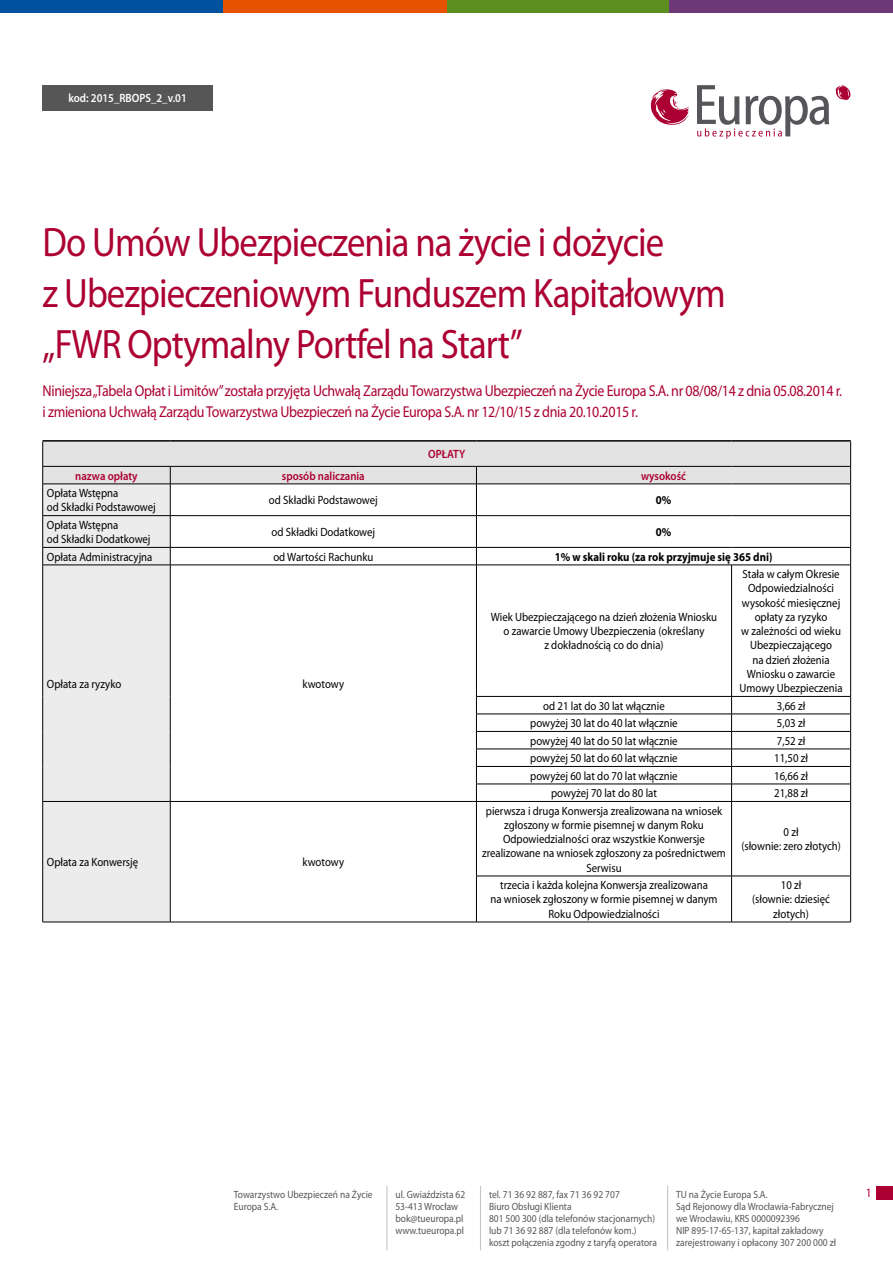
<style>
.page{position:relative;width:893px;height:1263px;background:#fff}
.page>*{position:absolute;margin:0;border:0;box-sizing:border-box;transform-origin:0 0}
.t1{font:41.25px/51px "Myriad Pro";letter-spacing:-.025em;color:#ac0032;scale:.89 1}
.t2{font:15.75px/21px "Myriad Pro";letter-spacing:-.025em;color:#ac0032;scale:.89 1}
.t3{font:12.75px "Myriad Pro";color:#ac0032;scale:.9 1}
.t4{font:12px/14.2px "Myriad Pro";color:#000;text-align:center;scale:.9 1}
.t5{font:600 12px "Myriad Pro";color:#ac0032;scale:.9 1}
.t6{font:700 12px "Myriad Pro";color:#000;scale:.9 1}
.t7{font:600 12px "Myriad Pro";color:#fff;scale:.9 1}
.t8{font:10.5px/12px "Myriad Pro";color:#565656;scale:.9 1}
</style>
<div class="page">
<div style="left:446px;top:0;width:224px;height:13px;background:#5c8e20"></div>
<div style="left:670px;top:0;width:223px;height:13px;background:#6d3a77"></div>
<div style="left:0;top:0;width:223px;height:13px;background:#00529e"></div>
<div style="left:223px;top:0;width:223px;height:13px;background:#e65200"></div>
<div style="left:876px;top:1186px;width:17px;height:13px;background:#ac0032"></div>
<hr style="left:386px;top:1186px;width:1px;height:64px;background:#c5c6c6">
<hr style="left:480px;top:1186px;width:1px;height:64px;background:#c5c6c6">
<hr style="left:667px;top:1186px;width:1px;height:64px;background:#c5c6c6">
<div style="left:43px;top:485px;width:127px;height:437px;background:#ececed"></div>
<svg style="left:171px;top:485px;width:679px;height:437px"></svg>
<hr style="left:170px;top:484px;width:1px;height:31px;background:#000">
<hr style="left:476px;top:484px;width:1px;height:31px;background:#000">
<hr style="left:43px;top:515px;width:127px;height:1px;background:#000">
<hr style="left:170px;top:515px;width:306px;height:1px;background:#000">
<hr style="left:170px;top:516px;width:1px;height:31px;background:#000">
<hr style="left:476px;top:515px;width:256px;height:1px;background:#000">
<hr style="left:476px;top:516px;width:1px;height:31px;background:#000">
<hr style="left:732px;top:515px;width:119px;height:1px;background:#000">
<hr style="left:43px;top:547px;width:127px;height:1px;background:#000">
<hr style="left:170px;top:547px;width:306px;height:1px;background:#000">
<svg style="left:170px;top:548px;width:1px;height:17px"></svg>
<hr style="left:476px;top:547px;width:256px;height:1px;background:#000">
<svg style="left:476px;top:548px;width:1px;height:17px"></svg>
<hr style="left:732px;top:547px;width:119px;height:1px;background:#000">
<hr style="left:43px;top:565px;width:127px;height:1px;background:#000">
<hr style="left:170px;top:565px;width:306px;height:1px;background:#000">
<hr style="left:170px;top:565px;width:1px;height:131px;background:#000">
<hr style="left:476px;top:565px;width:256px;height:1px;background:#000">
<hr style="left:476px;top:565px;width:1px;height:131px;background:#000">
<hr style="left:732px;top:565px;width:119px;height:1px;background:#000">
<hr style="left:731px;top:565px;width:1px;height:131px;background:#000">
<hr style="left:476px;top:696px;width:256px;height:1px;background:#000">
<hr style="left:732px;top:696px;width:119px;height:1px;background:#000">
<hr style="left:476px;top:714px;width:256px;height:1px;background:#000">
<hr style="left:732px;top:714px;width:119px;height:1px;background:#000">
<hr style="left:476px;top:731px;width:256px;height:1px;background:#000">
<hr style="left:732px;top:731px;width:119px;height:1px;background:#000">
<hr style="left:476px;top:749px;width:256px;height:1px;background:#000">
<hr style="left:732px;top:749px;width:119px;height:1px;background:#000">
<hr style="left:476px;top:766px;width:256px;height:1px;background:#000">
<hr style="left:732px;top:766px;width:119px;height:1px;background:#000">
<svg style="left:170px;top:696px;width:1px;height:105px"></svg>
<hr style="left:476px;top:784px;width:256px;height:1px;background:#000">
<svg style="left:476px;top:697px;width:1px;height:104px"></svg>
<hr style="left:732px;top:784px;width:119px;height:1px;background:#000">
<svg style="left:731px;top:697px;width:1px;height:104px"></svg>
<hr style="left:43px;top:801px;width:127px;height:1px;background:#000">
<hr style="left:170px;top:801px;width:306px;height:1px;background:#000">
<hr style="left:170px;top:802px;width:1px;height:74px;background:#000">
<hr style="left:476px;top:801px;width:256px;height:1px;background:#000">
<hr style="left:476px;top:802px;width:1px;height:74px;background:#000">
<hr style="left:732px;top:801px;width:119px;height:1px;background:#000">
<hr style="left:731px;top:802px;width:1px;height:74px;background:#000">
<hr style="left:170px;top:876px;width:1px;height:46px;background:#000">
<hr style="left:476px;top:876px;width:256px;height:1px;background:#000">
<hr style="left:476px;top:876px;width:1px;height:46px;background:#000">
<hr style="left:732px;top:876px;width:119px;height:1px;background:#000">
<hr style="left:731px;top:876px;width:1px;height:46px;background:#000">
<hr style="left:42px;top:484px;width:1px;height:31px;background:#000">
<hr style="left:850px;top:484px;width:1px;height:31px;background:#000">
<hr style="left:42px;top:516px;width:1px;height:31px;background:#000">
<hr style="left:850px;top:516px;width:1px;height:31px;background:#000">
<svg style="left:42px;top:548px;width:1px;height:17px"></svg>
<svg style="left:850px;top:548px;width:1px;height:17px"></svg>
<hr style="left:42px;top:565px;width:1px;height:131px;background:#000">
<hr style="left:850px;top:565px;width:1px;height:131px;background:#000">
<svg style="left:42px;top:696px;width:1px;height:105px"></svg>
<svg style="left:850px;top:697px;width:1px;height:104px"></svg>
<hr style="left:42px;top:802px;width:1px;height:74px;background:#000">
<hr style="left:850px;top:802px;width:1px;height:74px;background:#000">
<hr style="left:42px;top:876px;width:1px;height:46px;background:#000">
<hr style="left:850px;top:876px;width:1px;height:46px;background:#000">
<hr style="left:43px;top:922px;width:127px;height:1px;background:#000">
<hr style="left:170px;top:922px;width:306px;height:1px;background:#000">
<hr style="left:476px;top:922px;width:256px;height:1px;background:#000">
<hr style="left:732px;top:922px;width:119px;height:1px;background:#000">
<hr style="left:43px;top:440px;width:127px;height:2px;background:#000">
<hr style="left:170px;top:440px;width:306px;height:2px;background:#000">
<hr style="left:476px;top:440px;width:256px;height:2px;background:#000">
<hr style="left:732px;top:440px;width:119px;height:2px;background:#000">
<svg style="left:42px;top:441px;width:809px;height:43px"></svg>
<hr style="left:43px;top:484px;width:127px;height:1px;background:#000">
<hr style="left:170px;top:484px;width:306px;height:1px;background:#000">
<hr style="left:476px;top:484px;width:256px;height:1px;background:#000">
<hr style="left:732px;top:484px;width:119px;height:1px;background:#000">
<div style="left:43px;top:85px;width:170px;height:26px;background:#565656"></div>
<svg style="left:697px;top:85px;width:132px;height:54px"></svg>
<svg style="left:651px;top:89px;width:38px;height:36px"></svg>
<svg style="left:835px;top:85px;width:15px;height:15px"></svg>
<p class="t7" style="left:68px;top:91px;width:133px">kod: 2015_RBOPS_2_v.01</p>
<h1 class="t1" style="left:43px;top:216px;width:769px">Do Umów Ubezpieczenia na życie i dożycie<br>z Ubezpieczeniowym Funduszem Kapitałowym „FWR Optymalny Portfel na Start”</h1>
<p class="t2" style="left:43px;top:380px;width:900px">Niniejsza „Tabela Opłat i Limitów” została przyjęta Uchwałą Zarządu Towarzystwa Ubezpieczeń na Życie Europa S.A. nr 08/08/14 z dnia 05.08.2014 r. i zmieniona Uchwałą Zarządu Towarzystwa Ubezpieczeń na Życie Europa S.A. nr 12/10/15 z dnia 20.10.2015 r.</p>
<p class="t5" style="left:428px;top:446px;width:43px">OPŁATY</p>
<p class="t5" style="left:75px;top:468px;width:71px">nazwa opłaty</p>
<p class="t5" style="left:282px;top:468px;width:94px">sposób naliczania</p>
<p class="t5" style="left:641px;top:468px;width:51px">wysokość</p>
<p class="t4" style="left:47px;top:486px;width:122px;text-align:left">Opłata Wstępna<br>od Składki Podstawowej</p>
<p class="t4" style="left:269px;top:493px;width:122px">od Składki Podstawowej</p>
<p class="t6" style="left:656px;top:492px;width:19px">0%</p>
<p class="t4" style="left:47px;top:517px;width:117px;text-align:left">Opłata Wstępna<br>od Składki Dodatkowej</p>
<p class="t4" style="left:272px;top:525px;width:117px">od Składki Dodatkowej</p>
<p class="t6" style="left:656px;top:524px;width:19px">0%</p>
<p class="t4" style="left:47px;top:549px;width:119px">Opłata Administracyjna</p>
<p class="t4" style="left:273px;top:549px;width:113px">od Wartości Rachunku</p>
<p class="t6" style="left:555px;top:549px;width:243px">1% w skali roku (za rok przyjmuje się 365 dni)</p>
<p class="t4" style="left:47px;top:676px;width:84px">Opłata za ryzyko</p>
<p class="t4" style="left:303px;top:676px;width:48px">kwotowy</p>
<p class="t4" style="left:47px;top:855px;width:103px">Opłata za Konwersję</p>
<p class="t4" style="left:303px;top:855px;width:48px">kwotowy</p>
<p class="t4" style="left:491px;top:609px;width:253px">Wiek Ubezpieczającego na dzień złożenia Wniosku o zawarcie Umowy Ubezpieczenia (określany<br>z dokładnością co do dnia)</p>
<p class="t4" style="left:740px;top:567px;width:116px">Stała w całym Okresie<br>Odpowiedzialności wysokość miesięcznej opłaty za ryzyko<br>w zależności od wieku<br>Ubezpieczającego<br>na dzień złożenia<br>Wniosku o zawarcie<br>Umowy Ubezpieczenia</p>
<p class="t4" style="left:543px;top:698px;width:137px">od 21 lat do 30 lat włącznie</p>
<p class="t4" style="left:777px;top:698px;width:33px">3,66 zł</p>
<p class="t4" style="left:530px;top:716px;width:165px">powyżej 30 lat do 40 lat włącznie</p>
<p class="t4" style="left:777px;top:716px;width:33px">5,03 zł</p>
<p class="t4" style="left:530px;top:733px;width:165px">powyżej 40 lat do 50 lat włącznie</p>
<p class="t4" style="left:777px;top:733px;width:33px">7,52 zł</p>
<p class="t4" style="left:530px;top:751px;width:165px">powyżej 50 lat do 60 lat włącznie</p>
<p class="t4" style="left:774px;top:751px;width:39px">11,50 zł</p>
<p class="t4" style="left:530px;top:768px;width:165px">powyżej 60 lat do 70 lat włącznie</p>
<p class="t4" style="left:774px;top:768px;width:39px">16,66 zł</p>
<p class="t4" style="left:551px;top:786px;width:119px">powyżej 70 lat do 80 lat</p>
<p class="t4" style="left:774px;top:786px;width:39px">21,88 zł</p>
<p class="t4" style="left:482px;top:803px;width:272px">pierwsza i druga Konwersja zrealizowana na wniosek zgłoszony w formie pisemnej w danym Roku Odpowiedzialności oraz wszystkie Konwersje zrealizowane na wniosek zgłoszony za pośrednictwem Serwisu</p>
<p class="t4" style="left:741px;top:824px;width:112px">0 zł<br>(słownie: zero złotych)</p>
<p class="t4" style="left:490px;top:878px;width:254px">trzecia i każda kolejna Konwersja zrealizowana<br>na wniosek zgłoszony w formie pisemnej w danym<br>Roku Odpowiedzialności</p>
<p class="t4" style="left:752px;top:878px;width:88px">10 zł<br>(słownie: dziesięć złotych)</p>
<p class="t8" style="left:234px;top:1188px;width:156px">Towarzystwo Ubezpieczeń na Życie</p>
<p class="t3" style="left:866px;top:1185px;width:8px">1</p>
<p class="t8" style="left:234px;top:1200px;width:51px">Europa S.A.</p>
<p class="t8" style="left:395px;top:1188px;width:79px">ul. Gwiaździsta 62<br>53-413 Wrocław bok@tueuropa.pl www.tueuropa.pl</p>
<p class="t8" style="left:489px;top:1188px;width:188px">tel. 71 36 92 887, fax 71 36 92 707<br>Biuro Obsługi Klienta<br>801 500 300 (dla telefonów stacjonarnych) lub 71 36 92 887 (dla telefonów kom.) koszt połączenia zgodny z taryfą operatora</p>
<p class="t8" style="left:676px;top:1188px;width:179px">TU na Życie Europa S.A.<br>Sąd Rejonowy dla Wrocławia-Fabrycznej we Wrocławiu, KRS 0000092396<br>NIP 895-17-65-137, kapitał zakładowy zarejestrowany i opłacony 307 200 000 zł</p>
</div>
